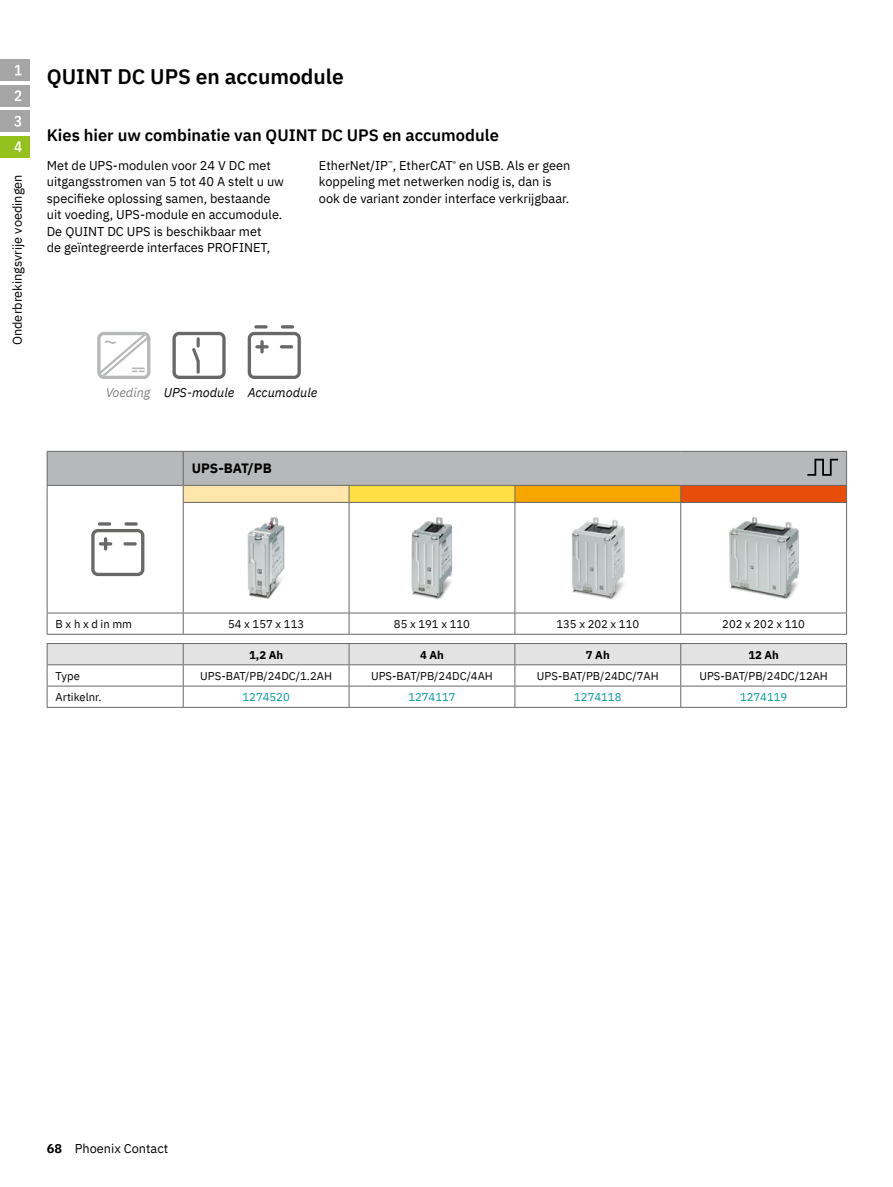
<style>
.page{position:relative;width:893px;height:1187px;background:#fff}
.page>*{position:absolute;margin:0;border:0;box-sizing:border-box;transform-origin:0 0}
.t1{font:21px "IBM Plex Sans Sm Bld";color:#000}
.t2{font:16.5px "IBM Plex Sans Sm Bld";color:#000}
.t3{font:700 13.5px "IBM Plex Sans";letter-spacing:-.01em;color:#000}
.t4{font:12.75px/16.5px "IBM Plex Sans";color:#000}
.t5{font:italic 12.75px "IBM Plex Sans";color:#000}
.t6{font:11.25px "IBM Plex Sans";color:#000}
.t7{font:11.25px "IBM Plex Sans";color:#0099a1}
.t8{font:700 11.25px "IBM Plex Sans";color:#000}
.s1{font-weight:700}
</style>
<div class="page">
<svg style="left:248px;top:325px;width:53px;height:54px"></svg>
<svg style="left:97px;top:332px;width:53px;height:47px"></svg>
<svg style="left:172px;top:332px;width:54px;height:47px"></svg>
<svg style="left:48px;top:502px;width:798px;height:132px"></svg>
<hr style="left:47px;top:502px;width:1px;height:110px;background:#686867">
<hr style="left:183px;top:502px;width:1px;height:110px;background:#686867">
<hr style="left:47px;top:612px;width:136px;height:1px;background:#686867">
<svg style="left:47px;top:613px;width:1px;height:21px"></svg>
<hr style="left:47px;top:634px;width:136px;height:1px;background:#686867">
<hr style="left:183px;top:502px;width:166px;height:1px;background:#686867">
<hr style="left:349px;top:502px;width:166px;height:1px;background:#686867">
<hr style="left:515px;top:502px;width:166px;height:1px;background:#686867">
<hr style="left:681px;top:502px;width:166px;height:1px;background:#686867">
<hr style="left:183px;top:612px;width:166px;height:1px;background:#686867">
<svg style="left:183px;top:613px;width:1px;height:21px"></svg>
<hr style="left:349px;top:612px;width:166px;height:1px;background:#686867">
<svg style="left:349px;top:613px;width:1px;height:21px"></svg>
<hr style="left:515px;top:612px;width:166px;height:1px;background:#686867">
<svg style="left:514px;top:613px;width:1px;height:21px"></svg>
<hr style="left:681px;top:612px;width:166px;height:1px;background:#686867">
<svg style="left:680px;top:613px;width:1px;height:21px"></svg>
<svg style="left:846px;top:613px;width:1px;height:21px"></svg>
<hr style="left:183px;top:634px;width:166px;height:1px;background:#686867">
<hr style="left:349px;top:634px;width:166px;height:1px;background:#686867">
<hr style="left:515px;top:634px;width:166px;height:1px;background:#686867">
<hr style="left:681px;top:634px;width:166px;height:1px;background:#686867">
<hr style="left:349px;top:502px;width:1px;height:110px;background:#686867">
<hr style="left:514px;top:502px;width:1px;height:110px;background:#686867">
<hr style="left:680px;top:502px;width:1px;height:110px;background:#686867">
<hr style="left:846px;top:502px;width:1px;height:110px;background:#686867">
<svg style="left:47px;top:451px;width:800px;height:51px;background:#c7b599"></svg>
<svg style="left:91px;top:522px;width:53px;height:54px"></svg>
<img style="left:219px;top:504px;width:94px;height:107px">
<img style="left:385px;top:504px;width:94px;height:107px">
<img style="left:551px;top:504px;width:94px;height:107px">
<img style="left:717px;top:504px;width:93px;height:107px">
<hr style="left:183px;top:707px;width:166px;height:1px;background:#686867">
<hr style="left:349px;top:707px;width:166px;height:1px;background:#686867">
<hr style="left:515px;top:707px;width:166px;height:1px;background:#686867">
<hr style="left:681px;top:707px;width:166px;height:1px;background:#686867">
<hr style="left:47px;top:707px;width:136px;height:1px;background:#686867">
<svg style="left:47px;top:643px;width:800px;height:64px"></svg>
<div style="left:0;top:60px;width:30px;height:21px;background:#a5a5a5"></div>
<svg style="left:15px;top:65px;width:7px;height:10px"></svg>
<div style="left:0;top:85px;width:30px;height:21px;background:#a5a5a5"></div>
<svg style="left:15px;top:90px;width:6px;height:11px"></svg>
<div style="left:0;top:111px;width:30px;height:21px;background:#a5a5a5"></div>
<svg style="left:14px;top:116px;width:7px;height:11px"></svg>
<div style="left:0;top:136px;width:30px;height:21px;background:#94c11c"></div>
<svg style="left:14px;top:141px;width:8px;height:11px"></svg>
<p class="t4" style="left:8px;top:345px;width:172px;rotate:-90deg">Onderbrekingsvrije voedingen</p>
<h1 class="t1" style="left:47px;top:60px;width:298px">QUINT DC UPS en accumodule</h1>
<p class="t2" style="left:47px;top:122px;width:454px">Kies hier uw combinatie van QUINT DC UPS en accumodule</p>
<p class="t4" style="left:47px;top:156px;width:239px">Met de UPS-modulen voor 24 V DC met uitgangsstromen van 5 tot 40 A stelt u uw specifieke oplossing samen, bestaande uit voeding, UPS-module en accumodule.<br>De QUINT DC UPS is beschikbaar met<br>de geïntegreerde interfaces PROFINET,</p>
<p class="t4" style="left:319px;top:156px;width:253px">EtherNet/IP<sup>™</sup>, EtherCAT<sup>®</sup> en USB. Als er geen koppeling met netwerken nodig is, dan is ook de variant zonder interface verkrijgbaar.</p>
<p class="t5" style="left:105px;top:383px;width:213px">Voeding UPS-module Accumodule</p>
<p class="t3" style="left:192px;top:457px;width:81px">UPS-BAT/PB</p>
<p class="t6" style="left:56px;top:615px;width:78px">B x h x d in mm</p>
<p class="t6" style="left:228px;top:615px;width:78px">54 x 157 x 113</p>
<p class="t6" style="left:394px;top:615px;width:78px">85 x 191 x 110</p>
<p class="t6" style="left:556px;top:615px;width:84px">135 x 202 x 110</p>
<p class="t6" style="left:722px;top:615px;width:84px">202 x 202 x 110</p>
<p class="t8" style="left:249px;top:645px;width:36px">1,2 Ah</p>
<p class="t8" style="left:420px;top:645px;width:25px">4 Ah</p>
<p class="t8" style="left:586px;top:645px;width:25px">7 Ah</p>
<p class="t8" style="left:748px;top:645px;width:32px">12 Ah</p>
<p class="t6" style="left:56px;top:667px;width:26px">Type</p>
<p class="t6" style="left:200px;top:667px;width:133px">UPS-BAT/PB/24DC/1.2AH</p>
<p class="t6" style="left:371px;top:667px;width:123px">UPS-BAT/PB/24DC/4AH</p>
<p class="t6" style="left:537px;top:667px;width:123px">UPS-BAT/PB/24DC/7AH</p>
<p class="t6" style="left:699px;top:667px;width:130px">UPS-BAT/PB/24DC/12AH</p>
<p class="t6" style="left:56px;top:688px;width:47px">Artikelnr.</p>
<p class="t7" style="left:242px;top:688px;width:49px">1274520</p>
<p class="t7" style="left:408px;top:688px;width:49px">1274117</p>
<p class="t7" style="left:574px;top:688px;width:49px">1274118</p>
<p class="t7" style="left:740px;top:688px;width:49px">1274119</p>
<p class="t4" style="left:47px;top:1138px;width:123px"><span class="s1">68</span> Phoenix Contact</p>
</div>
